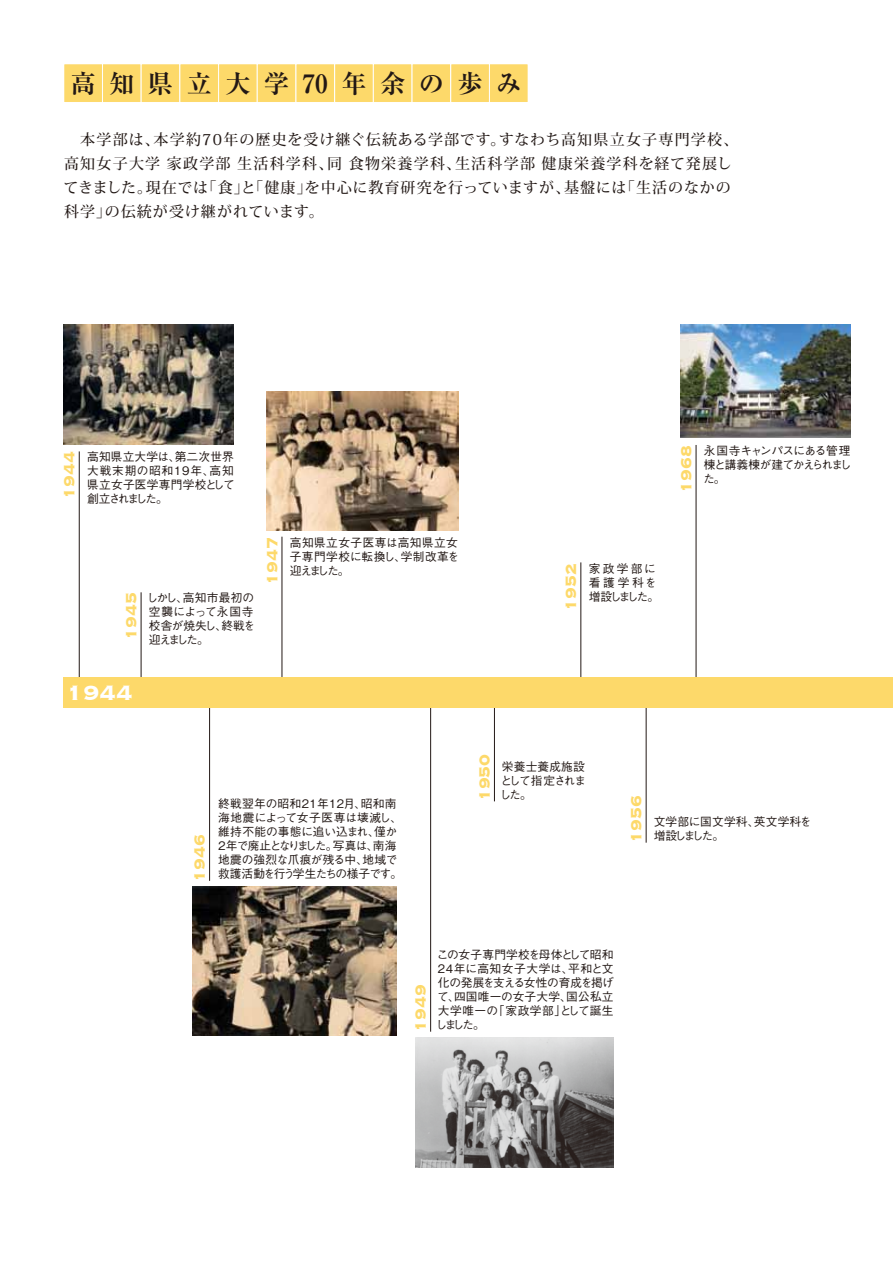
<style>
.page{position:relative;width:893px;height:1263px;background:#fff}
.page>*{position:absolute;margin:0;border:0;box-sizing:border-box;transform-origin:0 0}
.t1{font:700 27px "Copperplate";color:#fff}
.t2{font:700 25.35px "Ryumin Pr 6 N";letter-spacing:.525em;color:#221815}
.t3{font:700 19.5px "Copperplate";color:#fdd96a}
.t4{font:500 15px/24px "Koz Min Pro";letter-spacing:.075em;color:#221815}
.t5{font:500 11.7px/14.1px "Gothic BBB Pr 6";color:#221815;text-align:justify}
.t6{font:500 11.7px/14.1px "Gothic BBB Pr 6";letter-spacing:.155em;color:#221815}
.t7{font:500 11.7px "Gothic BBB Pr 6";letter-spacing:-.165em;color:#221815}
</style>
<div class="page">
<hr style="left:79px;top:451px;width:1px;height:226px;background:#221815">
<hr style="left:141px;top:592px;width:1px;height:85px;background:#221815">
<hr style="left:209px;top:707px;width:1px;height:174px;background:#221815">
<hr style="left:282px;top:537px;width:1px;height:140px;background:#221815">
<hr style="left:430px;top:707px;width:1px;height:325px;background:#221815">
<hr style="left:580px;top:562px;width:1px;height:115px;background:#221815">
<hr style="left:646px;top:707px;width:1px;height:136px;background:#221815">
<hr style="left:494px;top:707px;width:1px;height:94px;background:#221815">
<hr style="left:696px;top:445px;width:1px;height:232px;background:#221815">
<div style="left:64px;top:677px;width:829px;height:30px;background:#fdd96a"></div>
<img style="left:267px;top:391px;width:191px;height:139px">
<img style="left:192px;top:887px;width:204px;height:148px">
<img style="left:64px;top:324px;width:170px;height:121px">
<img style="left:415px;top:1037px;width:199px;height:130px">
<img style="left:681px;top:324px;width:169px;height:114px">
<div style="left:64px;top:64px;width:38px;height:38px;background:#fdd96a"></div>
<div style="left:63px;top:63px;width:40px;height:40px;border:1px solid #fff"></div>
<div style="left:102px;top:64px;width:39px;height:38px;background:#fdd96a"></div>
<div style="left:102px;top:63px;width:40px;height:40px;border:1px solid #fff"></div>
<div style="left:141px;top:64px;width:39px;height:38px;background:#fdd96a"></div>
<div style="left:141px;top:63px;width:39px;height:40px;border:1px solid #fff"></div>
<div style="left:180px;top:64px;width:39px;height:38px;background:#fdd96a"></div>
<div style="left:179px;top:63px;width:40px;height:40px;border:1px solid #fff"></div>
<div style="left:219px;top:64px;width:38px;height:38px;background:#fdd96a"></div>
<div style="left:218px;top:63px;width:40px;height:40px;border:1px solid #fff"></div>
<div style="left:257px;top:64px;width:39px;height:38px;background:#fdd96a"></div>
<div style="left:257px;top:63px;width:39px;height:40px;border:1px solid #fff"></div>
<div style="left:296px;top:64px;width:39px;height:38px;background:#fdd96a"></div>
<div style="left:295px;top:63px;width:40px;height:40px;border:1px solid #fff"></div>
<div style="left:335px;top:64px;width:38px;height:38px;background:#fdd96a"></div>
<div style="left:334px;top:63px;width:40px;height:40px;border:1px solid #fff"></div>
<div style="left:373px;top:64px;width:39px;height:38px;background:#fdd96a"></div>
<div style="left:373px;top:63px;width:39px;height:40px;border:1px solid #fff"></div>
<div style="left:412px;top:64px;width:39px;height:38px;background:#fdd96a"></div>
<div style="left:412px;top:63px;width:39px;height:40px;border:1px solid #fff"></div>
<div style="left:451px;top:64px;width:38px;height:38px;background:#fdd96a"></div>
<div style="left:450px;top:63px;width:40px;height:40px;border:1px solid #fff"></div>
<div style="left:489px;top:64px;width:39px;height:38px;background:#fdd96a"></div>
<div style="left:489px;top:63px;width:40px;height:40px;border:1px solid #fff"></div>
<h2 class="t2" style="left:70px;top:63px;width:452px">高知県立大学70年余の歩み</h2>
<p class="t4" style="left:63px;top:127px;width:676px">　本学部は、本学約70年の歴史を受け継ぐ伝統ある学部です。すなわち高知県立女子専門学校、高知女子大学 家政学部 生活科学科、同 食物栄養学科、生活科学部 健康栄養学科を経て発展してきました。現在では「食」と「健康」を中心に教育研究を行っていますが、基盤には「生活のなかの科学」の伝統が受け継がれています。</p>
<h3 class="t3" style="left:57px;top:499px;width:49px;rotate:-90deg">1944</h3>
<p class="t5" style="left:87px;top:449px;width:149px">高知県立大学は、第二次世界大戦末期の昭和19年、高知県立女子医学専門学校として</p>
<p class="t7" style="left:87px;top:489px;width:82px">創立されました。</p>
<h3 class="t3" style="left:119px;top:640px;width:49px;rotate:-90deg">1945</h3>
<p class="t5" style="left:147px;top:590px;width:110px">しかし、高知市最初の空襲によって永国寺校舎が焼失し、終戦を</p>
<p class="t5" style="left:149px;top:632px;width:61px">迎えました。</p>
<h3 class="t3" style="left:260px;top:585px;width:49px;rotate:-90deg">1947</h3>
<p class="t5" style="left:290px;top:535px;width:171px">高知県立女子医専は高知県立女子専門学校に転換し、学制改革を迎えました。</p>
<h1 class="t1" style="left:67px;top:675px;width:67px">1944</h1>
<h3 class="t3" style="left:674px;top:493px;width:49px;rotate:-90deg">1968</h3>
<p class="t5" style="left:703px;top:443px;width:150px">永国寺キャンパスにある管理棟と講義棟が建てかえられました。</p>
<h3 class="t3" style="left:558px;top:611px;width:49px;rotate:-90deg">1952</h3>
<p class="t6" style="left:589px;top:561px;width:72px">家政学部に看護学科を増設しました。</p>
<h3 class="t3" style="left:187px;top:882px;width:49px;rotate:-90deg">1946</h3>
<p class="t5" style="left:216px;top:796px;width:188px;text-align:left">終戦翌年の昭和21年12月、昭和南海地震によって女子医専は壊滅し、維持不能の事態に追い込まれ、僅か<br>２年で廃止となりました。写真は、南海地震の強烈な爪痕が残る中、地域で救護活動を行う学生たちの様子です。</p>
<h3 class="t3" style="left:472px;top:801px;width:49px;rotate:-90deg">1950</h3>
<p class="t5" style="left:499px;top:759px;width:88px">栄養士養成施設として指定されました。</p>
<h3 class="t3" style="left:624px;top:843px;width:49px;rotate:-90deg">1956</h3>
<p class="t5" style="left:654px;top:813px;width:159px">文学部に国文学科、英文学科を増設しました。</p>
<h3 class="t3" style="left:408px;top:1032px;width:49px;rotate:-90deg">1949</h3>
<p class="t5" style="left:435px;top:947px;width:180px">この女子専門学校を母体として昭和24年に高知女子大学は、平和と文化の発展を支える女性の育成を掲げて、四国唯一の女子大学、国公私立大学唯一の「家政学部」として誕生しました。</p>
</div>
